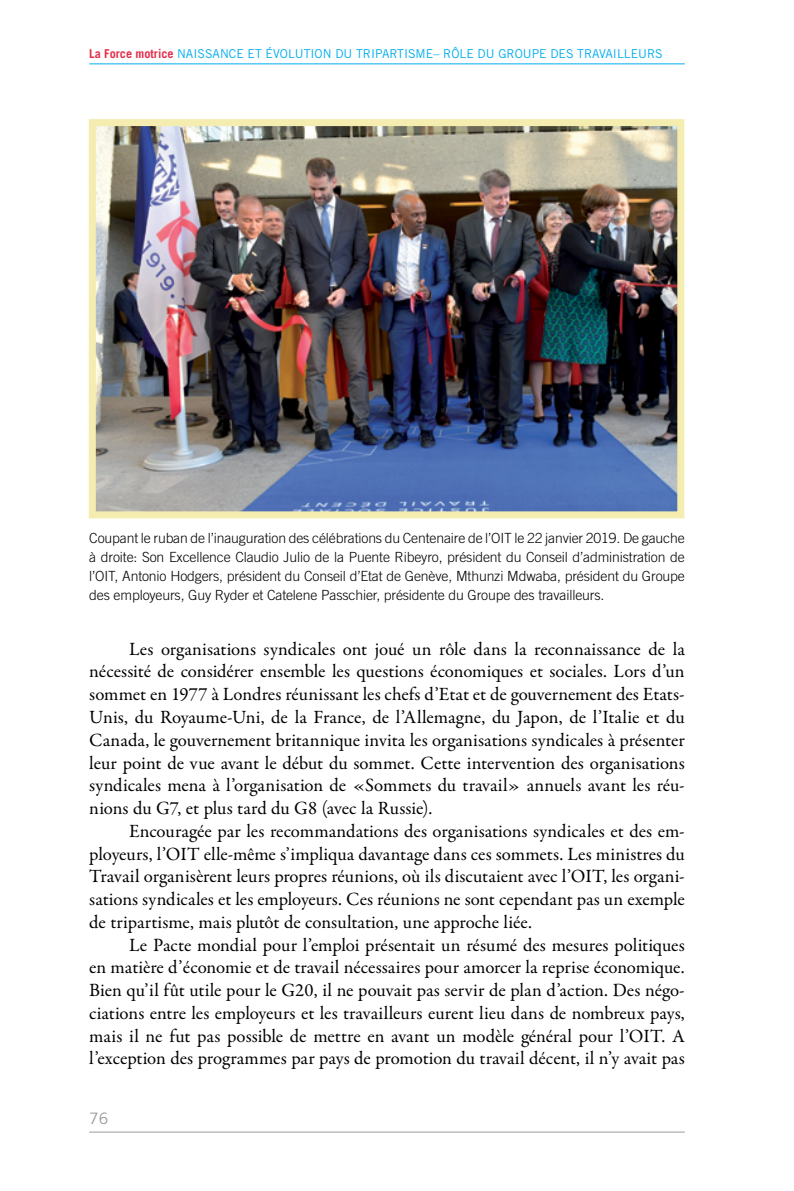
<style>
.page{position:relative;width:794px;height:1191px;background:#fff}
.page>*{position:absolute;margin:0;border:0;box-sizing:border-box;transform-origin:0 0}
.t1{font:18.9px/22.8px "Garamond Premr Pro";letter-spacing:-.005em;color:#000;text-align:justify}
.t2{font:15.75px "Trade Gothic LT Std";color:#999b9e}
.t3{font:300 14px/19.2px "Trade Gothic";letter-spacing:-.01em;color:#000;text-align:justify}
.t4{font:12.25px "Trade Gothic LT Std";color:#00aeef}
.s1{font-weight:700;color:#e4304c}
</style>
<div class="page">
<hr style="left:89px;top:1131px;width:596px;height:1px;background:#999b9e">
<hr style="left:89px;top:63px;width:596px;height:1px;background:#00aeef">
<img style="left:97px;top:127px;width:579px;height:383px">
<div style="left:89px;top:119px;width:595px;height:399px;border:7px solid #f5ecaf"></div>
<p class="t4" style="left:89px;top:47px;width:575px"><span class="s1">La Force motrice</span> NAISSANCE ET ÉVOLUTION DU TRIPARTISME– RÔLE DU GROUPE DES TRAVAILLEURS</p>
<p class="t3" style="left:89px;top:528px;width:597px">Coupant le ruban de l’inauguration des célébrations du Centenaire de l’OIT le 22 janvier 2019. De gauche à droite: Son Excellence Claudio Julio de la Puente Ribeyro, président du Conseil d’administration de l’OIT, Antonio Hodgers, président du Conseil d’Etat de Genève, Mthunzi Mdwaba, président du Groupe des employeurs, Guy Ryder et Catelene Passchier, présidente du Groupe des travailleurs.</p>
<p class="t1" style="left:89px;top:638px;width:597px;text-indent:40px">Les organisations syndicales ont joué un rôle dans la reconnaissance de la nécessité de considérer ensemble les questions économiques et sociales. Lors d’un sommet en 1977 à Londres réunissant les chefs d’Etat et de gouvernement des Etats-Unis, du Royaume-Uni, de la France, de l’Allemagne, du Japon, de l’Italie et du Canada, le gouvernement britannique invita les organisations syndicales à présenter leur point de vue avant le début du sommet. Cette intervention des organisations syndicales mena à l’organisation de «Sommets du travail» annuels avant les réu&shy;nions du G7, et plus tard du G8 (avec la Russie).</p>
<p class="t1" style="left:89px;top:820px;width:597px;text-indent:40px">Encouragée par les recommandations des organisations syndicales et des em&shy;ployeurs, l’OIT elle-même s’impliqua davantage dans ces sommets. Les ministres du Travail organisèrent leurs propres réunions, où ils discutaient avec l’OIT, les organi&shy;sations syndicales et les employeurs. Ces réunions ne sont cependant pas un exemple de tripartisme, mais plutôt de consultation, une approche liée.</p>
<p class="t1" style="left:89px;top:933px;width:597px;text-indent:40px">Le Pacte mondial pour l’emploi présentait un résumé des mesures politiques en matière d’économie et de travail nécessaires pour amorcer la reprise économique.<br>Bien qu’il fût utile pour le G20, il ne pouvait pas servir de plan d’action. Des négo&shy;ciations entre les employeurs et les travailleurs eurent lieu dans de nombreux pays, mais il ne fut pas possible de mettre en avant un modèle général pour l’OIT. A l’exception des programmes par pays de promotion du travail décent, il n’y avait pas</p>
<p class="t2" style="left:89px;top:1109px;width:21px">76</p>
</div>
